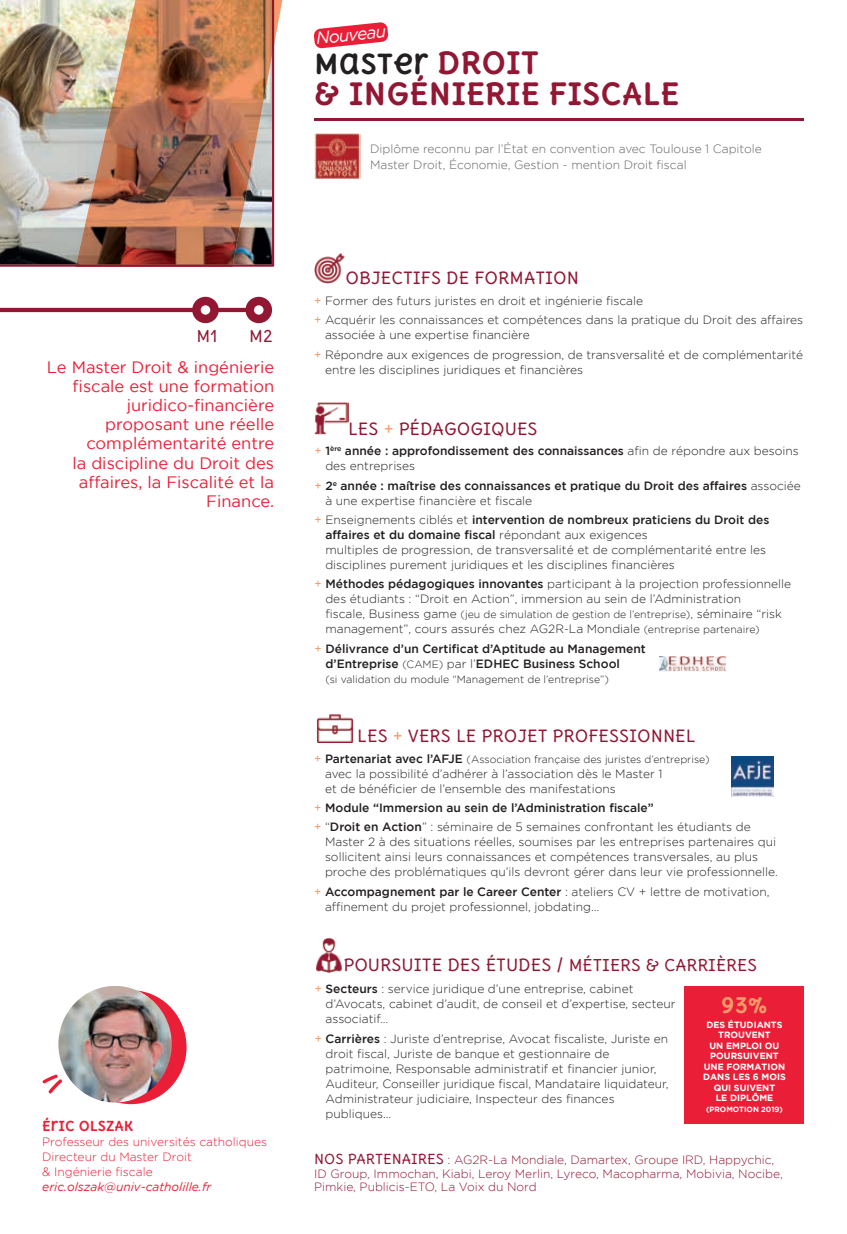
<style>
.page{position:relative;width:847px;height:1234px;background:#fff}
.page>*{position:absolute;margin:0;border:0;box-sizing:border-box;transform-origin:0 0}
.t1{font:700 30px "Delius Unicase";color:#911733}
.t2{font:700 27px "Delius Unicase";color:#231f20}
.t3{font:700 21px "Delius Unicase";color:#f89a69}
.t4{font:italic 17.1px "Gotham";color:#fff}
.t5{font:16.5px/19px "Gotham";color:#ea1f37;text-align:right}
.t6{font:16.5px "Delius Unicase";color:#911733}
.t7{font:15.9px "Delius Unicase";color:#911733}
.t8{font:700 13.5px "Delius Unicase";color:#ea1f37}
.t9{font:300 12px/15px "Gotham";color:#231f20}
.t10{font:500 12px/19.2px "Gotham";color:#231f20}
.t11{font:300 12px/13.5px "Gotham";color:#911733}
.t12{font:300 12px/16px "Gotham";color:#636366}
.t13{font:300 12px/15px "Gotham";color:#ea1f37}
.t14{font:italic 12px "Gotham";color:#ea1f37}
.t15{font:300 10.5px "Gotham";color:#231f20}
.t16{font:700 9px/10.5px "Gotham";color:#fff;text-align:center}
.t17{font:700 7.5px "Gotham";color:#fff}
.s1{font-size:30px;color:#911733}
.s2{font-family:"Delius Unicase";font-weight:400;color:#f89a69}
.s3{color:#f89a69}
.s4{font-weight:300}
.s5{font-weight:500}
.s6{font-size:12px}
.s7{font-weight:300;font-size:10.5px}
.s8{font-family:"Delius Unicase";font-weight:400;font-size:12px;color:#f89a69}
.s9{font-weight:500;font-size:12px}
.s10{font-size:15.9px}
.s11{font-family:"Delius Unicase";font-weight:400;font-size:13.5px}
</style>
<div class="page">
<img style="left:0;top:0;width:76px;height:267px">
<svg style="left:42px;top:1074px;width:16px;height:20px"></svg>
<svg style="left:108px;top:1009px;width:78px;height:94px"></svg>
<img style="left:58px;top:986px;width:114px;height:116px">
<svg style="left:274px;top:0;width:8px;height:44px"></svg>
<img style="left:76px;top:0;width:198px;height:267px">
<img style="left:316px;top:714px;width:38px;height:28px">
<img style="left:314px;top:402px;width:34px;height:32px">
<img style="left:314px;top:254px;width:30px;height:29px">
<svg style="left:0;top:297px;width:272px;height:26px"></svg>
<img style="left:314px;top:134px;width:46px;height:44px">
<img style="left:316px;top:938px;width:26px;height:34px">
<div style="left:684px;top:985px;width:120px;height:137px;background:#ea1f37"></div>
<hr style="left:314px;top:118px;width:489px;height:2px;background:#911733">
<img style="left:659px;top:656px;width:67px;height:15px">
<img style="left:731px;top:756px;width:42px;height:40px">
<svg style="left:313px;top:22px;width:75px;height:27px"></svg>
<h3 class="t7" style="left:196px;top:325px;width:23px">M1</h3>
<h3 class="t7" style="left:249px;top:325px;width:25px">M2</h3>
<h3 class="t5" style="left:47px;top:357px;width:229px">Le Master Droit &amp; ingénierie fiscale est une formation juridico-financière proposant une réelle complémentarité entre<br>la discipline du Droit des affaires, la Fiscalité et la<br>Finance.</h3>
<p class="t8" style="left:42px;top:1117px;width:92px">ÉRIC OLSZAK</p>
<p class="t13" style="left:42px;top:1134px;width:226px">Professeur des universités catholiques<br>Directeur du Master Droit<br>&amp; Ingénierie fiscale</p>
<p class="t14" style="left:42px;top:1180px;width:170px">eric.olszak@univ-catholille.fr</p>
<h3 class="t4" style="left:315px;top:29px;width:71px;rotate:-6deg">Nouveau</h3>
<h2 class="t2" style="left:314px;top:46px;width:226px">MASTER <span class="s1">DROIT</span></h2>
<h1 class="t1" style="left:314px;top:74px;width:366px">&amp; INGÉNIERIE FISCALE</h1>
<p class="t12" style="left:370px;top:140px;width:393px">Diplôme reconnu par l’État en convention avec Toulouse 1 Capitole<br>Master Droit, Économie, Gestion - mention Droit fiscal</p>
<h3 class="t6" style="left:345px;top:267px;width:235px">OBJECTIFS DE FORMATION</h3>
<p class="t9" style="left:314px;top:291px;width:490px;line-height:19.2px"><span class="s2">+</span> Former des futurs juristes en droit et ingénierie fiscale<br><span class="s2">+</span> Acquérir les connaissances et compétences dans la pratique du Droit des affaires</p>
<p class="t9" style="left:314px;top:325px;width:490px;line-height:19.2px;text-indent:11px">associée à une expertise financière<br><span class="s2">+</span> Répondre aux exigences de progression, de transversalité et de complémentarité</p>
<p class="t9" style="left:325px;top:361px;width:259px">entre les disciplines juridiques et financières</p>
<h3 class="t6" style="left:348px;top:418px;width:191px">LES <span class="s3">+</span> PÉDAGOGIQUES</h3>
<p class="t10" style="left:325px;top:443px;width:474px;line-height:15px;text-indent:-11px"><span class="s2">+</span> 1<sup>ère</sup> année : approfondissement des connaissances <span class="s4">afin de répondre aux besoins des entreprises</span></p>
<p class="t10" style="left:325px;top:477px;width:477px;line-height:15px;text-indent:-11px"><span class="s2">+</span> 2<sup>e</sup> année : maîtrise des connaissances et pratique du Droit des affaires <span class="s4">associée à une expertise financière et fiscale</span></p>
<p class="t9" style="left:325px;top:512px;width:445px;text-indent:-11px"><span class="s2">+</span> Enseignements ciblés et <span class="s5">intervention de nombreux praticiens du Droit des affaires et du domaine fiscal</span> répondant aux exigences<br>multiples de progression, de transversalité et de complémentarité entre les disciplines purement juridiques et les disciplines financières</p>
<p class="t9" style="left:325px;top:576px;width:467px;text-indent:-11px"><span class="s2">+</span> <span class="s5">Méthodes pédagogiques innovantes</span> participant à la projection professionnelle des étudiants : “Droit en Action”, immersion au sein de l’Administration</p>
<p class="t15" style="left:325px;top:608px;width:458px"><span class="s6">fiscale, Business game</span> (jeu de simulation de gestion de l’entreprise)<span class="s6">, séminaire “risk</span></p>
<p class="t10" style="left:314px;top:619px;width:446px;text-indent:11px"><span class="s4">management”, cours assurés chez AG2R-La Mondiale</span> <span class="s7">(entreprise partenaire) </span><span class="s2">+</span> Délivrance d’un Certificat d’Aptitude au Management</p>
<p class="t10" style="left:325px;top:653px;width:296px">d’Entreprise <span class="s7">(CAME)</span> <span class="s4">par l’</span>EDHEC Business School</p>
<p class="t15" style="left:325px;top:673px;width:285px">(si validation du module “Management de l’entreprise”)</p>
<h3 class="t6" style="left:357px;top:725px;width:340px">LES <span class="s3">+</span> VERS LE PROJET PROFESSIONNEL</h3>
<p class="t15" style="left:314px;top:753px;width:397px"><span class="s8">+</span> <span class="s9">Partenariat avec l’AFJE</span> (Association française des juristes d’entreprise)</p>
<p class="t9" style="left:325px;top:765px;width:339px">avec la possibilité d’adhérer à l’association dès le Master 1 et de bénéficier de l’ensemble des manifestations</p>
<p class="t10" style="left:314px;top:797px;width:438px"><span class="s2">+</span> Module “Immersion au sein de l’Administration fiscale”<br><span class="s2">+</span> <span class="s4">“</span>Droit en Action<span class="s4">” : séminaire de 5 semaines confrontant les étudiants de</span></p>
<p class="t9" style="left:325px;top:834px;width:454px">Master 2 à des situations réelles, soumises par les entreprises partenaires qui sollicitent ainsi leurs connaissances et compétences transversales, au plus proche des problématiques qu’ils devront gérer dans leur vie professionnelle.</p>
<p class="t9" style="left:325px;top:883px;width:446px;text-indent:-11px"><span class="s2">+</span> <span class="s5">Accompagnement par le Career Center</span> : ateliers CV + lettre de motivation, affinement du projet professionnel, jobdating…</p>
<h3 class="t6" style="left:343px;top:954px;width:415px">POURSUITE DES ÉTUDES / <span class="s10">MÉTIERS &amp; CARRIÈRES</span></h3>
<p class="t9" style="left:325px;top:981px;width:351px;text-indent:-11px"><span class="s2">+</span> <span class="s5">Secteurs</span> : service juridique d’une entreprise, cabinet d’Avocats, cabinet d’audit, de conseil et d’expertise, secteur associatif…</p>
<p class="t9" style="left:325px;top:1030px;width:344px;text-indent:-11px"><span class="s2">+</span> <span class="s5">Carrières</span> : Juriste d’entreprise, Avocat fiscaliste, Juriste en droit fiscal, Juriste de banque et gestionnaire de patrimoine, Responsable administratif et financier junior, Auditeur, Conseiller juridique fiscal, Mandataire liquidateur, Administrateur judiciaire, Inspecteur des finances publiques...</p>
<h3 class="t3" style="left:721px;top:991px;width:48px">93%</h3>
<p class="t16" style="left:702px;top:1018px;width:84px">DES ÉTUDIANTS<br>TROUVENT<br>UN EMPLOI OU<br>POURSUIVENT<br>UNE FORMATION<br>DANS LES 6 MOIS<br>QUI SUIVENT<br>LE DIPLÔME</p>
<p class="t17" style="left:705px;top:1104px;width:78px">(PROMOTION 2019)</p>
<p class="t11" style="left:314px;top:1152px;width:470px"><span class="s11">NOS PARTENAIRES</span> : AG2R-La Mondiale, Damartex, Groupe IRD, Happychic,<br>ID Group, Immochan, Kiabi, Leroy Merlin, Lyreco, Macopharma, Mobivia, Nocibe,<br>Pimkie, Publicis-ETO, La Voix du Nord</p>
</div>
